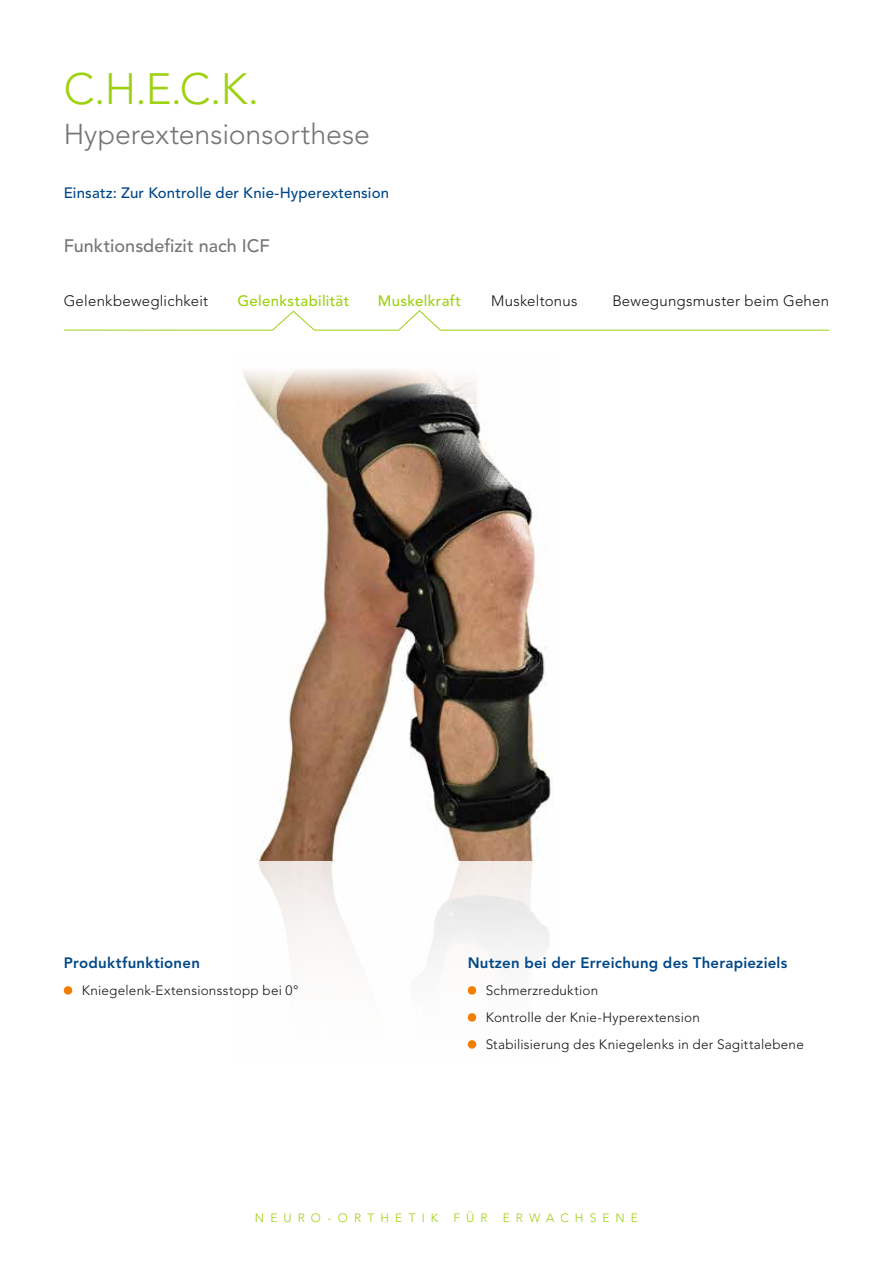
<style>
.page{position:relative;width:893px;height:1263px;background:#fff}
.page>*{position:absolute;margin:0;border:0;box-sizing:border-box;transform-origin:0 0}
.t1{font:300 43.5px "Avenir LT Std";color:#9ed10f}
.t2{font:300 28.5px "Avenir LT Std";letter-spacing:-.005em;color:#747576}
.t3{font:500 18px "Avenir LT Std";letter-spacing:.005em;color:#747576}
.t4{font:800 15px "Avenir LT Std";letter-spacing:.015em;color:#004788}
.t5{font:300 15px "Avenir LT Std";letter-spacing:.015em;color:#141415}
.t6{font:500 15px "Avenir LT Std";letter-spacing:.01em;color:#004788}
.t7{font:500 15px "Avenir LT Std";letter-spacing:.025em;color:#9ed10f}
.t8{font:300 13.5px/27px "Avenir LT Std";letter-spacing:.015em;color:#141415}
.t9{font:300 12px "Avenir LT Std";letter-spacing:.51em;color:#9ed10f}
</style>
<div class="page">
<img style="left:243px;top:369px;width:311px;height:679px">
<div style="left:64px;top:986px;width:8px;height:9px;background:#f27e00;border-radius:50%"></div>
<div style="left:468px;top:986px;width:8px;height:9px;background:#f27e00;border-radius:50%"></div>
<div style="left:468px;top:1013px;width:8px;height:9px;background:#f27e00;border-radius:50%"></div>
<div style="left:468px;top:1040px;width:8px;height:9px;background:#f27e00;border-radius:50%"></div>
<svg style="left:63px;top:310px;width:767px;height:21px"></svg>
<h1 class="t1" style="left:64px;top:63px;width:197px">C.H.E.C.K.</h1>
<h2 class="t2" style="left:64px;top:117px;width:308px">Hyperextensionsorthese</h2>
<p class="t6" style="left:64px;top:184px;width:327px">Einsatz: Zur Kontrolle der Knie-Hyperextension</p>
<h3 class="t3" style="left:64px;top:235px;width:207px">Funktionsdefizit nach ICF</h3>
<p class="t5" style="left:64px;top:292px;width:146px">Gelenkbeweglichkeit</p>
<p class="t7" style="left:237px;top:292px;width:114px">Gelenkstabilität</p>
<p class="t7" style="left:378px;top:292px;width:85px">Muskelkraft</p>
<p class="t5" style="left:491px;top:292px;width:88px">Muskeltonus</p>
<p class="t5" style="left:612px;top:292px;width:218px">Bewegungsmuster beim Gehen</p>
<p class="t4" style="left:64px;top:953px;width:138px">Produktfunktionen</p>
<p class="t8" style="left:82px;top:976px;width:218px">Kniegelenk-Extensionsstopp bei 0°</p>
<p class="t4" style="left:468px;top:953px;width:321px">Nutzen bei der Erreichung des Therapieziels</p>
<p class="t8" style="left:486px;top:976px;width:320px">Schmerzreduktion<br>Kontrolle der Knie-Hyperextension<br>Stabilisierung des Kniegelenks in der Sagittalebene</p>
<p class="t9" style="left:255px;top:1210px;width:185px">NEURO-ORTHETIK</p>
<p class="t9" style="left:453px;top:1210px;width:36px">FÜR</p>
<p class="t9" style="left:503px;top:1210px;width:137px">ERWACHSENE</p>
</div>
